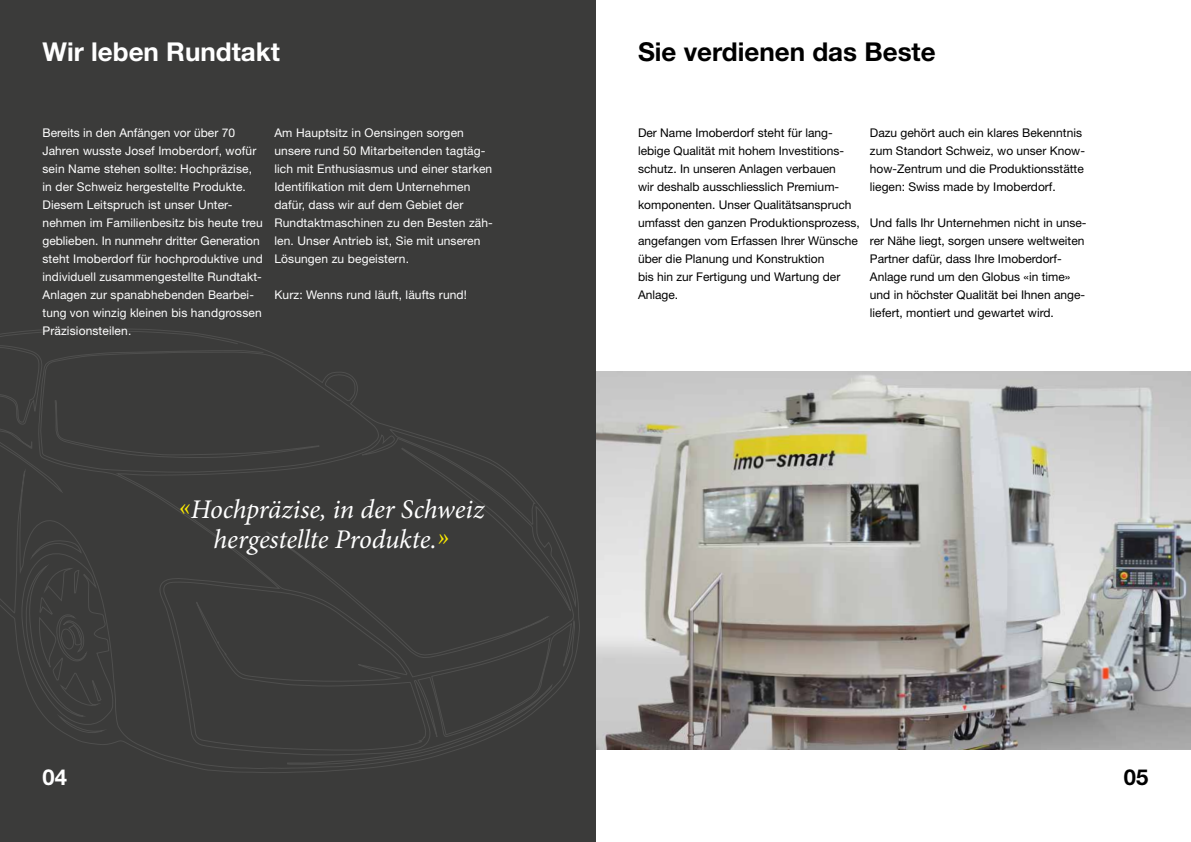
<style>
.page{position:relative;width:1191px;height:842px;background:#fff}
.page>*{position:absolute;margin:0;border:0;box-sizing:border-box;transform-origin:0 0}
.t1{font:italic 27px/30px "Minion Pro";letter-spacing:-.005em;color:#fff;text-align:center}
.t2{font:700 26px "Helvetica Neue LT Std";color:#000}
.t3{font:700 26px "Helvetica Neue LT Std";color:#fff}
.t4{font:700 22px "Helvetica Neue LT Std";color:#fff}
.t5{font:700 22px "Helvetica Neue LT Std";color:#000}
.t6{font:12px/18px "Helvetica Neue LT Std";letter-spacing:.01em;color:#fff}
.t7{font:12px/18px "Helvetica Neue LT Std";color:#000}
.s1{color:#ffed00}
</style>
<div class="page">
<img style="left:595px;top:371px;width:596px;height:378px">
<div style="left:0;top:0;width:595px;height:842px;background:#3b3b3a"></div>
<svg style="left:0;top:345px;width:575px;height:420px"></svg>
<h2 class="t3" style="left:43px;top:36px;width:239px">Wir leben Rundtakt</h2>
<h2 class="t2" style="left:638px;top:36px;width:299px">Sie verdienen das Beste</h2>
<p class="t6" style="left:274px;top:124px;width:220px">Am Hauptsitz in Oensingen sorgen unsere rund 50 Mitarbeitenden tagtäg&shy;lich mit Enthusiasmus und einer starken Identifikation mit dem Unternehmen dafür, dass wir auf dem Gebiet der Rundtaktmaschinen zu den Besten zäh&shy;len. Unser Antrieb ist, Sie mit unseren Lösungen zu begeistern.</p>
<p class="t6" style="left:274px;top:286px;width:194px">Kurz: Wenns rund läuft, läufts rund!</p>
<p class="t6" style="left:43px;top:124px;width:222px">Bereits in den Anfängen vor über 70<br>Jahren wusste Josef Imoberdorf, wofür sein Name stehen sollte: Hochpräzise, in der Schweiz hergestellte Produkte.<br>Diesem Leitspruch ist unser Unter&shy;nehmen im Familienbesitz bis heute treu geblieben. In nunmehr dritter Generation steht Imoberdorf für hochproduktive und individuell zusammengestellte Rundtakt-Anlagen zur spanabhebenden Bearbei&shy;tung von winzig kleinen bis handgrossen Präzisionsteilen.</p>
<p class="t7" style="left:638px;top:124px;width:223px">Der Name Imoberdorf steht für lang&shy;lebige Qualität mit hohem Investitions&shy;schutz. In unseren Anlagen verbauen<br>wir deshalb ausschliesslich Premium&shy;komponenten. Unser Qualitätsanspruch umfasst den ganzen Produktionsprozess, angefangen vom Erfassen Ihrer Wünsche über die Planung und Konstruktion<br>bis hin zur Fertigung und Wartung der Anlage.</p>
<p class="t7" style="left:870px;top:124px;width:217px">Dazu gehört auch ein klares Bekenntnis zum Standort Schweiz, wo unser Know&shy;how-Zentrum und die Produktionsstätte liegen: Swiss made by Imoberdorf.</p>
<p class="t7" style="left:870px;top:214px;width:218px">Und falls Ihr Unternehmen nicht in unse&shy;rer Nähe liegt, sorgen unsere weltweiten Partner dafür, dass Ihre Imoberdorf-Anlage rund um den Globus «in time» und in höchster Qualität bei Ihnen ange&shy;liefert, montiert und gewartet wird.</p>
<h1 class="t1" style="left:179px;top:495px;width:307px"><span class="s1">«</span>Hochpräzise, in der Schweiz hergestellte Produkte.<span class="s1">»</span></h1>
<h3 class="t4" style="left:43px;top:764px;width:26px">04</h3>
<h3 class="t5" style="left:1124px;top:764px;width:26px">05</h3>
</div>
